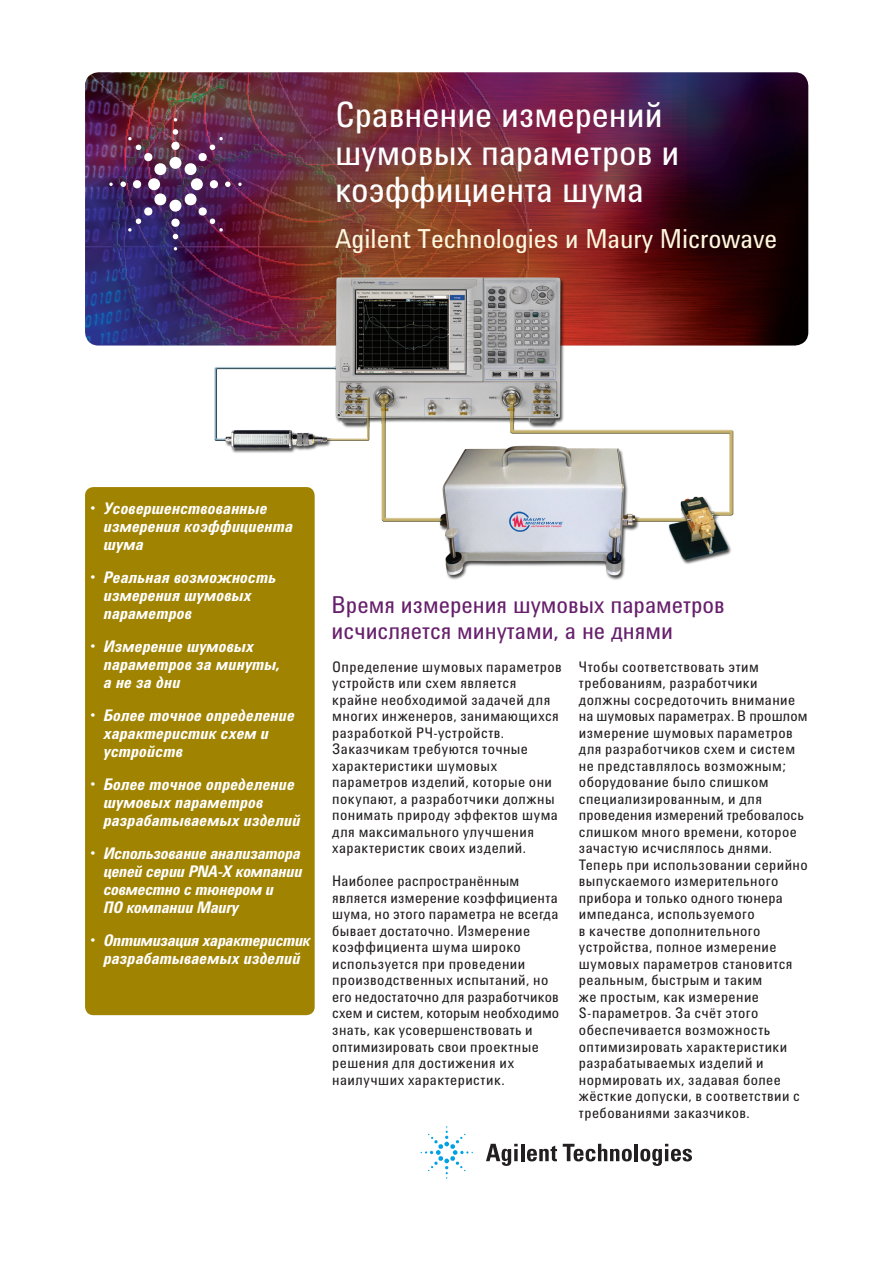
<style>
.page{position:relative;width:893px;height:1263px;background:#fff}
.page>*{position:absolute;margin:0;border:0;box-sizing:border-box;transform-origin:0 0}
.t1{font:36px/37.5px "Agilent Condensed CFF";color:#fff}
.t2{font:27px "Agilent Condensed CFF";color:#fef7de}
.Header_1_-_Navy_Blue{font:24px/25.5px "Agilent Condensed CFF";color:#67206c}
.t3{font:italic 700 16.5px/18px "Agilent Condensed CFF";color:#fff}
.t4{font:italic 700 16.5px/18px "Agilent Condensed CFF";letter-spacing:-.02em;color:#fff}
.t5{font:italic 700 16.5px/18px "Agilent Condensed CFF";letter-spacing:-.025em;color:#fff;text-align:center}
.Body_Text{font:15px/16.5px "Agilent Condensed CFF";letter-spacing:.03em;color:#231f20}
</style>
<div class="page">
<img style="left:85px;top:72px;width:723px;height:273px">
<div style="left:169px;top:157px;width:12px;height:12px;background:#fff;border-radius:50%"></div>
<div style="left:171px;top:142px;width:9px;height:8px;background:#fff;border-radius:50%"></div>
<svg style="left:173px;top:129px;width:5px;height:6px"></svg>
<div style="left:191px;top:178px;width:12px;height:12px;background:#fff;border-radius:50%"></div>
<div style="left:210px;top:180px;width:8px;height:8px;background:#fff;border-radius:50%"></div>
<svg style="left:238px;top:183px;width:4px;height:3px"></svg>
<div style="left:169px;top:200px;width:12px;height:12px;background:#fff;border-radius:50%"></div>
<div style="left:171px;top:219px;width:9px;height:8px;background:#fff;border-radius:50%"></div>
<svg style="left:173px;top:234px;width:5px;height:5px"></svg>
<div style="left:148px;top:178px;width:12px;height:12px;background:#fff;border-radius:50%"></div>
<div style="left:133px;top:180px;width:8px;height:8px;background:#fff;border-radius:50%"></div>
<svg style="left:109px;top:183px;width:4px;height:3px"></svg>
<svg style="left:184px;top:137px;width:47px;height:50px;background:#71446e"></svg>
<svg style="left:184px;top:193px;width:39px;height:39px;background:#5e3668"></svg>
<svg style="left:128px;top:193px;width:39px;height:39px;background:#503e79"></svg>
<img style="left:120px;top:137px;width:47px;height:50px">
<div style="left:85px;top:487px;width:230px;height:528px;background:#a18302;border-radius:9px"></div>
<img style="left:204px;top:266px;width:561px;height:367px">
<svg style="left:486px;top:1144px;width:32px;height:22px"></svg>
<svg style="left:514px;top:1149px;width:4px;height:12px"></svg>
<hr style="left:521px;top:1144px;width:3px;height:17px;background:#231f20">
<svg style="left:527px;top:1145px;width:30px;height:16px"></svg>
<svg style="left:563px;top:1144px;width:69px;height:17px"></svg>
<hr style="left:634px;top:1144px;width:4px;height:17px;background:#231f20">
<svg style="left:640px;top:1144px;width:52px;height:22px"></svg>
<svg style="left:421px;top:1126px;width:52px;height:52px"></svg>
<p class="t1" style="left:335px;top:95px;width:346px">Сравнение измерений шумовых параметров и</p>
<p class="t1" style="left:335px;top:170px;width:310px">коэффициента шума</p>
<p class="t2" style="left:335px;top:219px;width:444px">Agilent Technologies и Maury Microwave</p>
<p class="t3" style="left:103px;top:499px;width:191px;text-indent:-14px">• Усовершенствованные измерения коэффициента шума</p>
<p class="t3" style="left:103px;top:568px;width:174px;text-indent:-14px">• Реальная возможность измерения шумовых параметров</p>
<p class="t3" style="left:103px;top:637px;width:178px;text-indent:-14px">• Измерение шумовых параметров за минуты, а не за дни</p>
<p class="t3" style="left:103px;top:706px;width:193px;text-indent:-14px">• Более точное определение характеристик схем и устройств</p>
<p class="t3" style="left:103px;top:775px;width:198px;text-indent:-14px">• Более точное определение шумовых параметров разрабатываемых изделий</p>
<p class="t4" style="left:103px;top:844px;width:200px;text-indent:-14px">• Использование анализатора цепей серии PNA-X компании совместно с тюнером и<br>ПО компании Maury</p>
<p class="t5" style="left:89px;top:931px;width:222px">• Оптимизация характеристик разрабатываемых изделий</p>
<p class="Header_1_-_Navy_Blue" style="left:331px;top:591px;width:395px">Время измерения шумовых параметров исчисляется минутами, а не днями</p>
<p class="Body_Text" style="left:332px;top:658px;width:231px">Определение шумовых параметров устройств или схем является крайне необходимой задачей для многих инженеров, занимающихся разработкой РЧ-устройств.<br>Заказчикам требуются точные характеристики шумовых параметров изделий, которые они покупают, а разработчики должны понимать природу эффектов шума для максимального улучшения характеристик своих изделий.</p>
<p class="Body_Text" style="left:332px;top:872px;width:228px">Наиболее распространённым является измерение коэффициента шума, но этого параметра не всегда бывает достаточно. Измерение коэффициента шума широко используется при проведении производственных испытаний, но его недостаточно для разработчиков схем и систем, которым необходимо знать, как усовершенствовать и оптимизировать свои проектные решения для достижения их наилучших характеристик.</p>
<p class="Body_Text" style="left:579px;top:658px;width:230px">Чтобы соответствовать этим требованиям, разработчики должны сосредоточить внимание на шумовых параметрах. В прошлом измерение шумовых параметров для разработчиков схем и систем не представлялось возможным; оборудование было слишком специализированным, и для проведения измерений требовалось слишком много времени, которое зачастую исчислялось днями.<br>Теперь при использовании серийно выпускаемого измерительного прибора и только одного тюнера импеданса, используемого<br>в качестве дополнительного устройства, полное измерение шумовых параметров становится реальным, быстрым и таким<br>же простым, как измерение<br>S-параметров. За счёт этого обеспечивается возможность оптимизировать характеристики разрабатываемых изделий и нормировать их, задавая более жёсткие допуски, в соответствии с требованиями заказчиков.</p>
</div>
